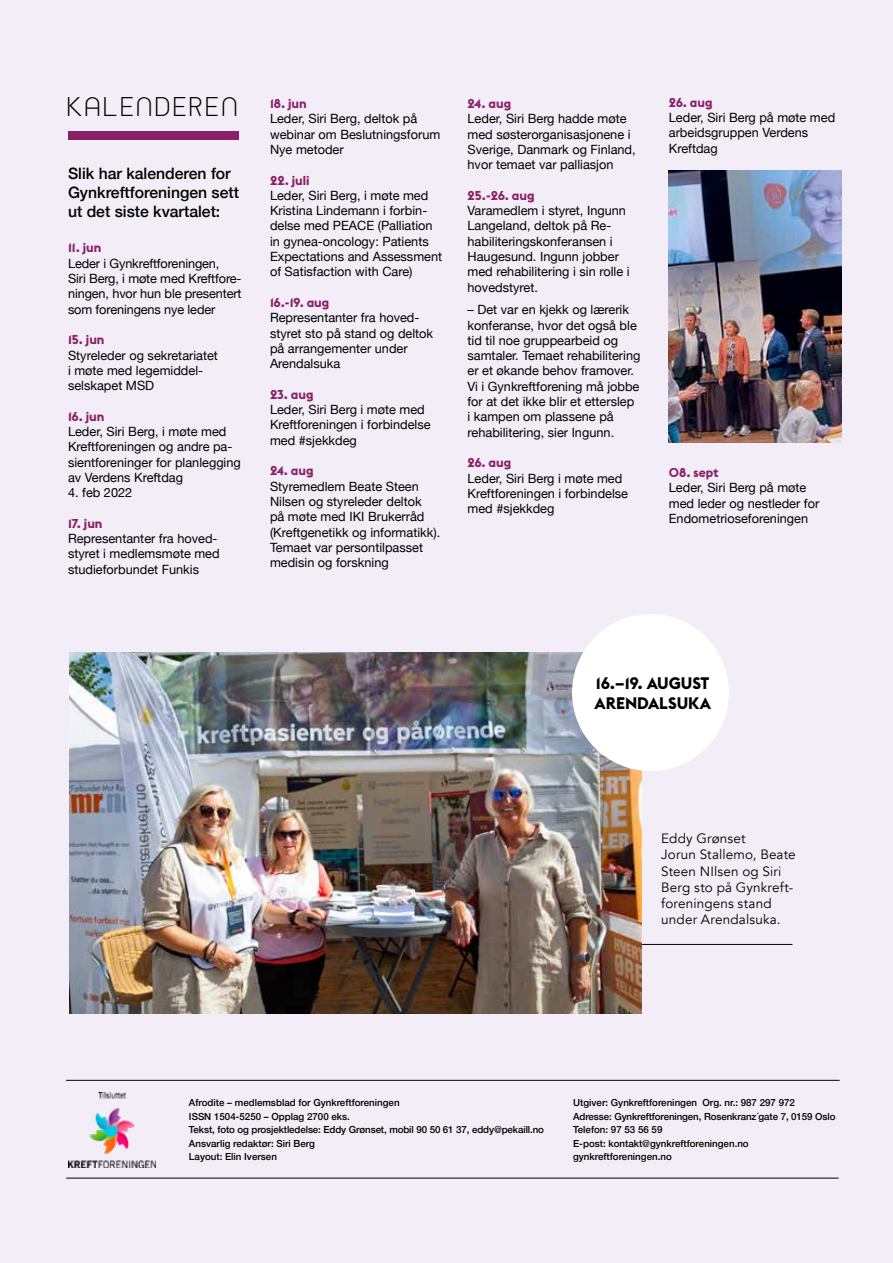
<style>
.page{position:relative;width:893px;height:1263px;background:#f3edf7}
.page>*{position:absolute;margin:0;border:0;box-sizing:border-box;transform-origin:0 0}
.t1{font:25.8px "Time Burner";letter-spacing:.1em;color:#000}
.t2{font:700 16.5px/19.8px "Euclid Flex";color:#000}
.t3{font:500 15.75px/18.9px "Helvetica Neue";color:#000}
.t4{font:13.5px/16.2px "Avenir";letter-spacing:.01em;color:#000}
.t5{font:12.75px/15.3px "Helvetica Neue";color:#000}
.t6{font:700 12.75px "Euclid Flex";color:#8a2166}
.t7{font:500 9.75px/13.5px "Helvetica Neue";color:#000}
</style>
<div class="page">
<hr style="left:66px;top:1080px;width:774px;height:1px;background:#000">
<hr style="left:66px;top:1178px;width:772px;height:1px;background:#000">
<img style="left:68px;top:1092px;width:88px;height:76px">
<div style="left:68px;top:131px;width:170px;height:9px;background:#8a2166"></div>
<img style="left:669px;top:170px;width:173px;height:272px">
<hr style="left:551px;top:944px;width:241px;height:1px;background:#000">
<img style="left:70px;top:653px;width:571px;height:360px">
<div style="left:572px;top:614px;width:157px;height:157px;background:#fff;border-radius:50%"></div>
<h1 class="t1" style="left:68px;top:86px;width:240px">KALENDEREN <sup>18.</sup> <sup>jun</sup></h1>
<p class="t5" style="left:270px;top:112px;width:172px">Leder, Siri Berg, deltok på webinar om Beslutningsforum<br>Nye metoder</p>
<p class="t6" style="left:270px;top:173px;width:41px">22. juli</p>
<p class="t5" style="left:270px;top:188px;width:174px">Leder, Siri Berg, i møte med<br>Kristina Lindemann i forbin&shy;delse med PEACE (Palliation in gynea-oncology: Patients<br>Expectations and Assessment of Satisfaction with Care)</p>
<p class="t6" style="left:270px;top:295px;width:61px">16.-19. aug</p>
<p class="t5" style="left:270px;top:311px;width:165px">Representanter fra hoved&shy;styret sto på stand og deltok på arrangementer under<br>Arendalsuka</p>
<p class="t6" style="left:270px;top:387px;width:45px">23. aug</p>
<p class="t5" style="left:270px;top:403px;width:162px">Leder, Siri Berg i møte med<br>Kreftforeningen i forbindelse med #sjekkdeg</p>
<p class="t6" style="left:270px;top:463px;width:45px">24. aug</p>
<p class="t5" style="left:270px;top:479px;width:172px">Styremedlem Beate Steen<br>Nilsen og styreleder deltok<br>på møte med IKI Brukerråd (Kreftgenetikk og informatikk).<br>Temaet var persontilpasset medisin og forskning</p>
<p class="t3" style="left:68px;top:163px;width:172px">Slik har kalenderen for<br>Gynkreftforeningen sett ut det siste kvartalet:</p>
<p class="t6" style="left:68px;top:241px;width:35px">11. jun</p>
<p class="t5" style="left:68px;top:256px;width:175px">Leder i Gynkreftforeningen,<br>Siri Berg, i møte med Kreftfore&shy;ningen, hvor hun ble presentert som foreningens nye leder</p>
<p class="t6" style="left:68px;top:332px;width:38px">15. jun</p>
<p class="t5" style="left:68px;top:348px;width:151px">Styreleder og sekretariatet i møte med legemiddel&shy;selskapet MSD</p>
<p class="t6" style="left:68px;top:409px;width:38px">16. jun</p>
<p class="t5" style="left:68px;top:425px;width:174px">Leder, Siri Berg, i møte med<br>Kreftforeningen og andre pa&shy;sientforeninger for planlegging av Verdens Kreftdag</p>
<p class="t5" style="left:68px;top:486px;width:66px">4. feb 2022</p>
<p class="t6" style="left:68px;top:516px;width:36px">17. jun</p>
<p class="t5" style="left:68px;top:532px;width:153px">Representanter fra hoved&shy;styret i medlemsmøte med studieforbundet Funkis</p>
<p class="t6" style="left:468px;top:96px;width:45px">24. aug</p>
<p class="t5" style="left:468px;top:112px;width:170px">Leder, Siri Berg hadde møte med søsterorganisasjonene i<br>Sverige, Danmark og Finland, hvor temaet var palliasjon</p>
<p class="t6" style="left:468px;top:188px;width:68px">25.-26. aug</p>
<p class="t5" style="left:468px;top:204px;width:164px">Varamedlem i styret, Ingunn<br>Langeland, deltok på Re&shy;habiliteringskonferansen i<br>Haugesund. Ingunn jobber med rehabilitering i sin rolle i hovedstyret.</p>
<p class="t5" style="left:468px;top:303px;width:174px">– Det var en kjekk og lærerik konferanse, hvor det også ble tid til noe gruppearbeid og samtaler. Temaet rehabilitering er et økande behov framover.<br>Vi i Gynkreftforening må jobbe for at det ikke blir et etterslep<br>i kampen om plassene på rehabilitering, sier Ingunn.</p>
<p class="t6" style="left:468px;top:455px;width:45px">26. aug</p>
<p class="t5" style="left:468px;top:471px;width:162px">Leder, Siri Berg i møte med<br>Kreftforeningen i forbindelse med #sjekkdeg</p>
<p class="t6" style="left:669px;top:95px;width:45px">26. aug</p>
<p class="t5" style="left:669px;top:111px;width:168px">Leder, Siri Berg på møte med arbeidsgruppen Verdens<br>Kreftdag</p>
<p class="t6" style="left:669px;top:465px;width:51px">08. sept</p>
<p class="t5" style="left:669px;top:481px;width:152px">Leder, Siri Berg på møte med leder og nestleder for<br>Endometrioseforeningen</p>
<p class="t2" style="left:594px;top:674px;width:118px">16.–19. AUGUST<br>ARENDALSUKA</p>
<p class="t4" style="left:661px;top:831px;width:136px">Eddy Grønset<br>Jorun Stallemo, Beate<br>Steen NIlsen og Siri<br>Berg sto på Gynkreft&shy;foreningens stand under Arendalsuka.</p>
<p class="t7" style="left:189px;top:1095px;width:357px">Afrodite – medlemsblad for Gynkreftforeningen<br>ISSN 1504-5250 – Opplag 2700 eks.<br>Tekst, foto og prosjektledelse: Eddy Grønset, mobil 90 50 61 37, eddy@pekaill.no Ansvarlig redaktør: Siri Berg<br>Layout: Elin Iversen</p>
<p class="t7" style="left:573px;top:1095px;width:264px">Utgiver: Gynkreftforeningen Org. nr.: 987 297 972<br>Adresse: Gynkreftforeningen, Rosenkranz´gate 7, 0159 Oslo Telefon: 97 53 56 59<br>E-post: kontakt@gynkreftforeningen.no gynkreftforeningen.no</p>
</div>
